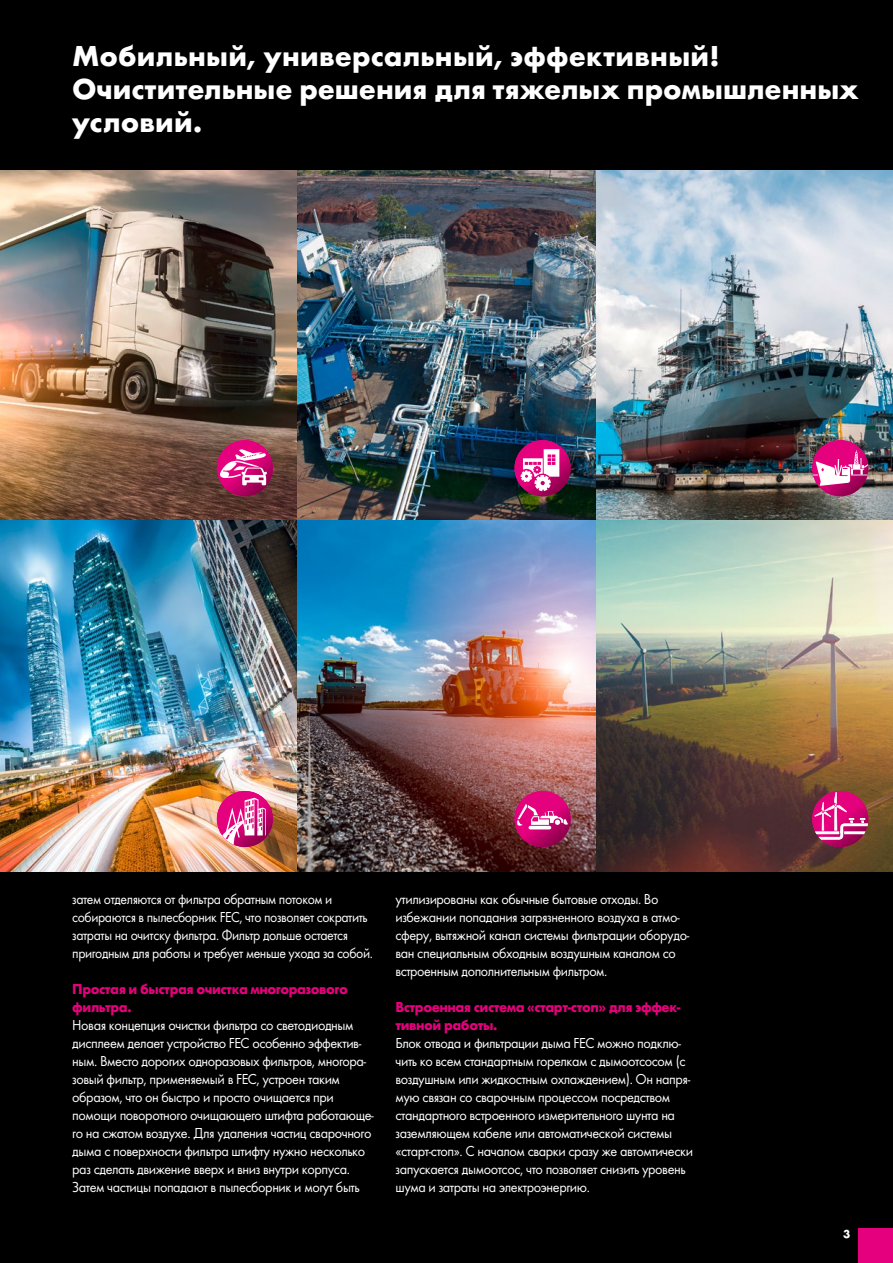
<style>
.page{position:relative;width:893px;height:1263px;background:#000}
.page>*{position:absolute;margin:0;border:0;box-sizing:border-box;transform-origin:0 0}
.t1{font:700 30px/33px "Futura TOT";color:#fff}
.t2{font:15px/18px "Futura TOT Boo";letter-spacing:-.03em;color:#fff;scale:.95 1}
.t3{font:15px/18px "Futura TOT Boo";letter-spacing:-.03em;color:#fff;scale:.92 1}
.t4{font:700 15px/18px "Futura TOT";letter-spacing:-.03em;color:#e5007d;scale:.95 1}
.t5{font:700 12px "Futura TOT";color:#fff}
</style>
<div class="page">
<div style="left:859px;top:1229px;width:34px;height:34px;background:#e5007d"></div>
<img style="left:595px;top:170px;width:298px;height:351px">
<img style="left:595px;top:521px;width:298px;height:351px">
<img style="left:0;top:170px;width:298px;height:351px">
<img style="left:298px;top:170px;width:297px;height:351px">
<img style="left:0;top:521px;width:298px;height:351px">
<img style="left:298px;top:521px;width:297px;height:351px">
<svg style="left:217px;top:440px;width:56px;height:56px"></svg>
<svg style="left:514px;top:791px;width:57px;height:56px"></svg>
<svg style="left:812px;top:791px;width:56px;height:56px"></svg>
<svg style="left:514px;top:440px;width:57px;height:56px"></svg>
<svg style="left:812px;top:440px;width:56px;height:56px"></svg>
<svg style="left:217px;top:791px;width:56px;height:56px"></svg>
<h1 class="t1" style="left:72px;top:39px;width:788px">Мобильный, универсальный, эффективный!<br>Очистительные решения для тяжелых промышленных условий.</h1>
<p class="t3" style="left:72px;top:890px;width:328px">затем отделяются от фильтра обратным потоком и собираются в пылесборник FEC, что позволяет сократить затраты на очитску фильтра. Фильтр дольше остается пригодным для работы и требует меньше ухода за собой.</p>
<p class="t4" style="left:72px;top:980px;width:292px">Простая и быстрая очистка многоразового фильтра.</p>
<p class="t2" style="left:72px;top:1016px;width:319px">Новая концепция очистки фильтра со светодиодным дисплеем делает устройство FEC особенно эффектив&shy;ным. Вместо дорогих одноразовых фильтров, многора&shy;зовый фильтр, применяемый в FEC, устроен таким образом, что он быстро и просто очищается при помощи поворотного очищающего штифта работающе&shy;го на сжатом воздухе. Для удаления частиц сварочного дыма с поверхности фильтра штифту нужно несколько раз сделать движение вверх и вниз внутри корпуса.<br>Затем частицы попадают в пылесборник и могут быть</p>
<p class="t2" style="left:395px;top:890px;width:311px">утилизированы как обычные бытовые отходы. Во избежании попадания загрязненного воздуха в атмо&shy;сферу, вытяжной канал системы фильтрации оборудо&shy;ван специальным обходным воздушным каналом со встроенным дополнительным фильтром.</p>
<p class="t4" style="left:395px;top:998px;width:301px">Встроенная система «старт-стоп» для эффек&shy;тивной работы.</p>
<p class="t2" style="left:395px;top:1034px;width:315px">Блок отвода и фильтрации дыма FEC можно подклю&shy;чить ко всем стандартным горелкам с дымоотсосом (с воздушным или жидкостным охлаждением). Он напря&shy;мую связан со сварочным процессом посредством стандартного встроенного измерительного шунта на заземляющем кабеле или автоматической системы «старт-стоп». С началом сварки сразу же автомтически запускается дымоотсос, что позволяет снизить уровень шума и затраты на электроэнергию.</p>
<p class="t5" style="left:843px;top:1227px;width:9px">3</p>
</div>
